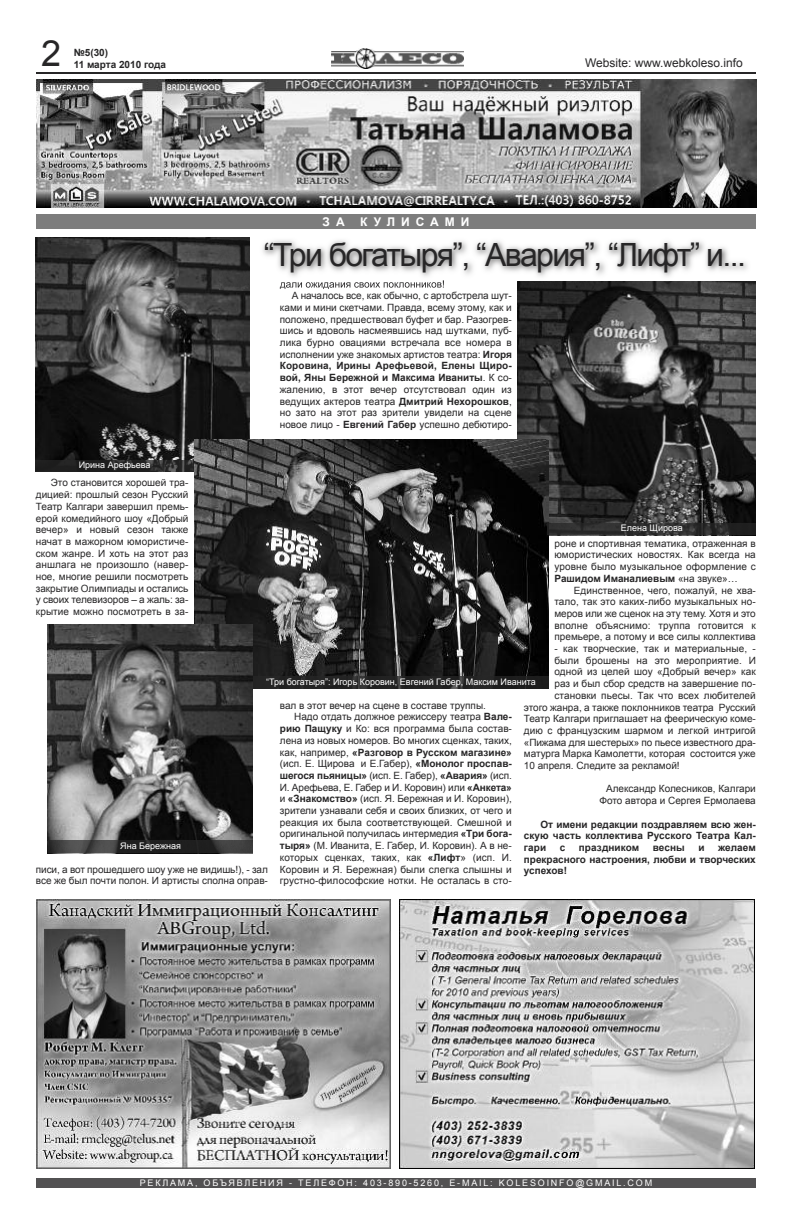
<style>
.page{position:relative;width:792px;height:1224px;background:#fff}
.page>*{position:absolute;margin:0;border:0;box-sizing:border-box;transform-origin:0 0}
.t1{font:36px "Arial";color:#272627}
.t2{font:32px "Arial";letter-spacing:-.05em;color:#272627}
.t3{font:12px "Arial";color:#272627}
.t4{font:700 12px "Arial";letter-spacing:.5em;color:#fff}
.t5{font:10px/11.7px "Arial";color:#272627;text-align:justify}
.t6{font:700 10px/11.7px "Arial";color:#272627;text-align:justify}
.t7{font:9px "Arial";color:#fff}
.t8{font:9px "Arial";letter-spacing:.2em;color:#fff}
.s1{font-weight:700}
.s2{font-weight:400}
</style>
<div class="page">
<hr style="left:36px;top:72px;width:720px;height:2px;background:#272627">
<img style="left:331px;top:49px;width:132px;height:20px">
<div style="left:36px;top:1178px;width:720px;height:10px;background:#525152"></div>
<img style="left:36px;top:79px;width:720px;height:128px">
<img style="left:36px;top:899px;width:354px;height:269px">
<img style="left:400px;top:900px;width:354px;height:269px">
<div style="left:36px;top:215px;width:720px;height:14px;background:#7d7d7d"></div>
<img style="left:36px;top:238px;width:213px;height:233px">
<img style="left:517px;top:291px;width:238px;height:232px">
<img style="left:194px;top:440px;width:354px;height:249px">
<img style="left:48px;top:625px;width:205px;height:229px">
<img style="left:219px;top:237px;width:537px;height:54px">
<img style="left:280px;top:282px;width:53px;height:7px">
<img style="left:219px;top:238px;width:30px;height:53px">
<img style="left:517px;top:282px;width:238px;height:9px">
<hr style="left:36px;top:471px;width:157px;height:1px;background:#686768">
<img style="left:36px;top:460px;width:157px;height:11px">
<svg style="left:755px;top:523px;width:1px;height:12px"></svg>
<img style="left:549px;top:523px;width:206px;height:12px">
<svg style="left:548px;top:523px;width:1px;height:12px"></svg>
<img style="left:48px;top:841px;width:205px;height:11px">
<img style="left:253px;top:677px;width:295px;height:11px">
<h1 class="t1" style="left:41px;top:34px;width:22px">2</h1>
<p class="t6" style="left:74px;top:47px;width:94px;line-height:12px">№5(30)<br>11 марта 2010 года</p>
<p class="t7" style="left:79px;top:460px;width:73px">Ирина Арефьева</p>
<p class="t4" style="left:323px;top:215px;width:24px">З А</p>
<p class="t4" style="left:360px;top:215px;width:111px">КУЛИСАМИ</p>
<p class="t3" style="left:585px;top:56px;width:159px">Website: www.webkoleso.info</p>
<h2 class="t2" style="left:264px;top:237px;width:484px">“Три богатыря”, “Авария”, “Лифт” и...</h2>
<p class="t5" style="left:280px;top:290px;width:234px;text-indent:12px">А началось все, как обычно, с артобстрела шут&shy;ками и мини скетчами. Правда, всему этому, как и положено, предшествовал буфет и бар. Разогрев&shy;шись и вдоволь насмеявшись над шутками, пуб&shy;лика бурно овациями встречала все номера в исполнении уже знакомых артистов театра: <span class="s1">Игоря Коровина, Ирины Арефьевой, Елены Щиро&shy;вой, Яны Бережной и Максима Иваниты</span>. К со&shy;жалению, в этот вечер отсутствовал один из ведущих актеров театра <span class="s1">Дмитрий Нехорошков</span>, но зато на этот раз зрители увидели на сцене новое лицо - <span class="s1">Евгений Габер</span> успешно дебютиро-</p>
<p class="t5" style="left:36px;top:477px;width:154px;text-indent:15px">Это становится хорошей тра&shy;дицией: прошлый сезон Русский Театр Калгари завершил премь&shy;ерой комедийного шоу «Добрый вечер» и новый сезон также начат в мажорном юмористиче&shy;ском жанре. И хоть на этот раз аншлага не произошло (навер&shy;ное, многие решили посмотреть закрытие Олимпиады и остались у своих телевизоров – а жаль: за&shy;крытие можно посмотреть в за-</p>
<p class="t7" style="left:621px;top:523px;width:63px">Елена Щирова</p>
<p class="t5" style="left:554px;top:537px;width:203px">роне и спортивная тематика, отраженная в юмористических новостях. Как всегда на уровне было музыкальное оформление с <span class="s1">Рашидом Иманалиевым</span> «на звуке»…</p>
<p class="t5" style="left:554px;top:584px;width:203px;text-indent:19px">Единственное, чего, пожалуй, не хва&shy;тало, так это каких-либо музыкальных но&shy;меров или же сценок на эту тему. Хотя и это вполне объяснимо: труппа готовится к премьере, а потому и все силы коллектива</p>
<p class="t5" style="left:554px;top:643px;width:203px">- как творческие, так и материальные, -</p>
<p class="t5" style="left:554px;top:654px;width:203px">были брошены на это мероприятие. И</p>
<p class="t5" style="left:554px;top:666px;width:203px">одной из целей шоу «Добрый вечер» как</p>
<p class="t5" style="left:554px;top:678px;width:203px">раз и был сбор средств на завершение по-</p>
<p class="t5" style="left:554px;top:690px;width:203px">становки пьесы. Так что всех любителей</p>
<p class="t5" style="left:524px;top:701px;width:234px">этого жанра, а также поклонников театра Русский</p>
<p class="t5" style="left:524px;top:713px;width:233px">Театр Калгари приглашает на феерическую коме-</p>
<p class="t5" style="left:524px;top:725px;width:234px">дию с французским шармом и легкой интригой</p>
<p class="t5" style="left:524px;top:736px;width:233px">«Пижама для шестерых» по пьесе известного дра-</p>
<p class="t5" style="left:524px;top:748px;width:233px">матурга Марка Камолетти, которая состоится уже</p>
<p class="t5" style="left:524px;top:760px;width:157px">10 апреля. Следите за рекламой!</p>
<p class="t5" style="left:599px;top:783px;width:158px;text-align:right">Александр Колесников, Калгари<br>Фото автора и Сергея Ермолаева</p>
<p class="t6" style="left:524px;top:818px;width:233px;text-indent:17px">От имени редакции поздравляем всю жен&shy;скую часть коллектива Русского Театра Кал&shy;гари</p>
<p class="t7" style="left:266px;top:677px;width:271px">“Три богатыря”: Игорь Коровин, Евгений Габер, Максим Иванита</p>
<p class="t5" style="left:280px;top:699px;width:208px">вал в этот вечер на сцене в составе труппы.</p>
<p class="t5" style="left:294px;top:711px;width:219px">Надо отдать должное режиссеру театра <span class="s1">Вале-</span></p>
<p class="t5" style="left:280px;top:723px;width:233px"><span class="s1">рию Пащуку</span> и Ко: вся программа была состав-</p>
<p class="t5" style="left:280px;top:735px;width:234px">лена из новых номеров. Во многих сценках, таких,</p>
<p class="t6" style="left:280px;top:746px;width:233px"><span class="s2">как, например,</span> «Разговор в Русском магазине»</p>
<p class="t5" style="left:280px;top:758px;width:233px">(исп. Е. Щирова и Е.Габер), <span class="s1">«Монолог проспав-</span></p>
<p class="t6" style="left:280px;top:770px;width:234px">шегося пьяницы» <span class="s2">(исп. Е. Габер),</span> «Авария» <span class="s2">(исп.</span></p>
<p class="t5" style="left:280px;top:781px;width:233px">И. Арефьева, Е. Габер и И. Коровин) или <span class="s1">«Анкета»</span></p>
<p class="t5" style="left:280px;top:793px;width:234px">и <span class="s1">«Знакомство»</span> (исп. Я. Бережная и И. Коровин),</p>
<p class="t5" style="left:280px;top:805px;width:234px">зрители узнавали себя и своих близких, от чего и</p>
<p class="t5" style="left:280px;top:816px;width:234px">реакция их была соответствующей. Смешной и</p>
<p class="t5" style="left:280px;top:828px;width:233px">оригинальной получилась интермедия <span class="s1">«Три бога-</span></p>
<p class="t5" style="left:280px;top:840px;width:233px"><span class="s1">тыря»</span> (М. Иванита, Е. Габер, И. Коровин). А в не-</p>
<p class="t5" style="left:280px;top:852px;width:234px">которых сценках, таких, как <span class="s1">«Лифт</span>» (исп. И.</p>
<p class="t5" style="left:280px;top:863px;width:234px">Коровин и Я. Бережная) были слегка слышны и</p>
<p class="t5" style="left:280px;top:875px;width:233px">грустно-философские нотки. Не осталась в сто-</p>
<p class="t7" style="left:120px;top:841px;width:62px">Яна Бережная</p>
<p class="t6" style="left:524px;top:842px;width:234px;text-indent:194px">желаем прекрасного настроения, любви и творческих успехов!</p>
<p class="t6" style="left:560px;top:842px;width:7px">с</p>
<p class="t6" style="left:579px;top:842px;width:62px">праздником</p>
<p class="t6" style="left:653px;top:842px;width:33px">весны</p>
<p class="t6" style="left:698px;top:842px;width:8px">и</p>
<p class="t5" style="left:36px;top:863px;width:233px">писи, а вот прошедшего шоу уже не видишь!), - зал все же был почти полон. И артисты сполна оправ-</p>
<p class="t8" style="left:140px;top:1178px;width:514px">РЕКЛАМА, ОБЪЯВЛЕНИЯ - ТЕЛЕФОН: 403-890-5260, E-MAIL: KOLESOINFO@GMAIL.COM</p>
</div>
